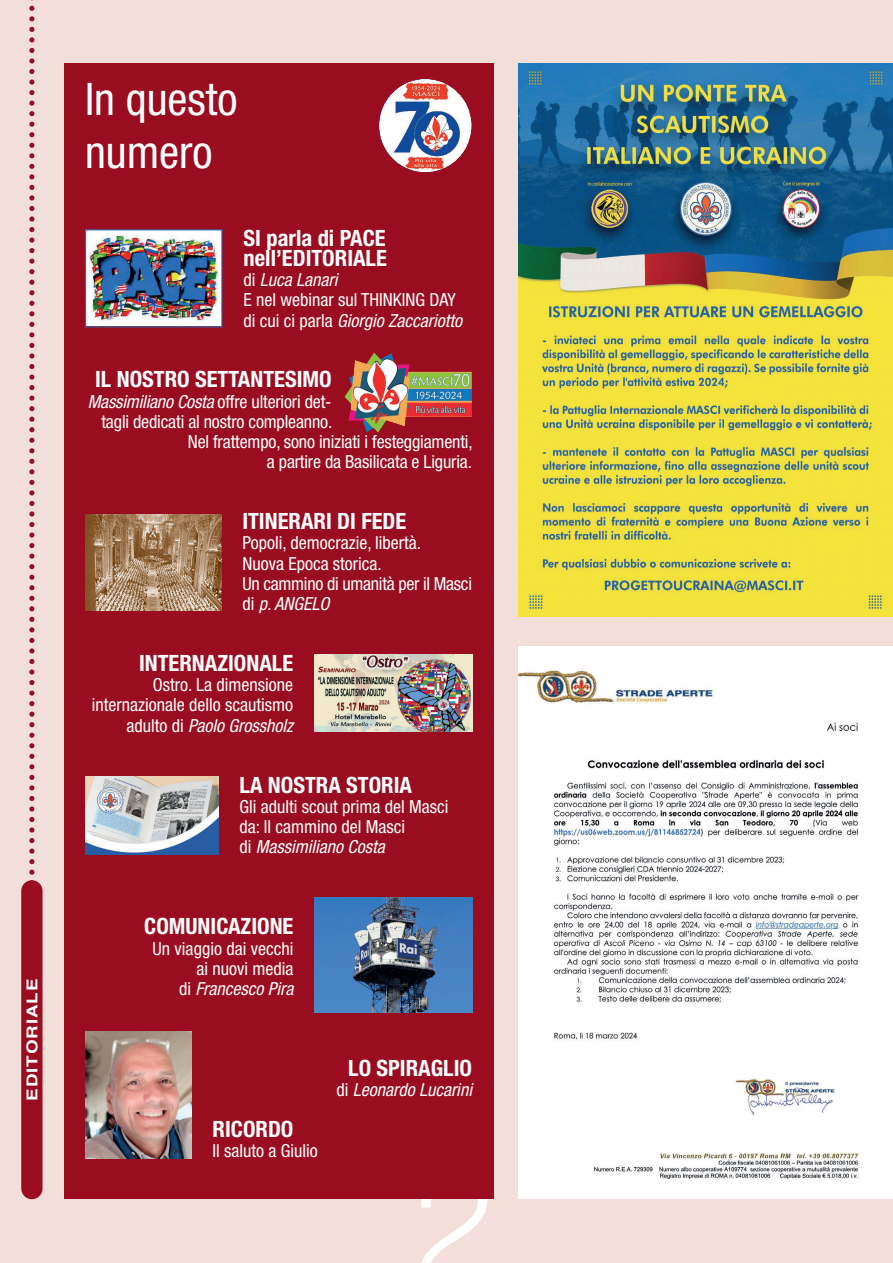
<style>
.page{position:relative;width:893px;height:1263px;background:#f2dfd9}
.page>*{position:absolute;margin:0;border:0;box-sizing:border-box;transform-origin:0 0}
.t1{font:condensed 45px/52.5px "Helvetica Neue";color:#fff}
.t2{font:700 condensed 22.5px/20.2px "Helvetica Neue";color:#fff}
.t3{font:condensed 18px/20.2px "Helvetica Neue";color:#fff}
.t4{font:italic condensed 18px "Helvetica Neue";color:#fff}
.t5{font:700 15px "Helvetica";letter-spacing:.05em;color:#fff;scale:1.25 1}
.s1{font-style:italic}
.s2{font-style:normal}
</style>
<div class="page">
<div style="left:64px;top:64px;width:429px;height:1135px;background:#9a0d20"></div>
<svg style="left:29px;top:0;width:6px;height:880px"></svg>
<div style="left:21px;top:880px;width:22px;height:319px;background:#9a0d20;border-radius:11px"></div>
<img style="left:519px;top:64px;width:374px;height:553px">
<div style="left:519px;top:646px;width:374px;height:553px;background:#fff"></div>
<img style="left:519px;top:670px;width:340px;height:510px">
<img style="left:399px;top:79px;width:73px;height:93px">
<img style="left:374px;top:353px;width:19px;height:10px">
<div style="left:86px;top:230px;width:135px;height:96px;background:#fff"></div>
<img style="left:89px;top:235px;width:129px;height:86px">
<div style="left:85px;top:229px;width:137px;height:98px;border:1px solid #2d6eb7"></div>
<img style="left:315px;top:897px;width:157px;height:115px">
<img style="left:85px;top:777px;width:133px;height:78px">
<img style="left:85px;top:1031px;width:106px;height:128px">
<img style="left:314px;top:655px;width:158px;height:76px">
<img style="left:85px;top:514px;width:136px;height:96px">
<p class="t5" style="left:24px;top:1100px;width:99px;rotate:-90deg">EDITORIALE</p>
<h1 class="t1" style="left:85px;top:77px;width:154px">In questo numero</h1>
<p class="t2" style="left:244px;top:230px;width:145px">SI parla di PACE nell’EDITORIALE</p>
<p class="t3" style="left:244px;top:271px;width:223px">d i <span class="s1">Luca Lanari<br></span>E nel webinar sul THINKING DAY d i c u i c i p a r l a <span class="s1">Giorgio Zaccariotto</span></p>
<p class="t2" style="left:95px;top:371px;width:238px">IL NOSTRO SETTANTESIMO</p>
<p class="t3" style="left:88px;top:393px;width:245px"><span class="s1">Massimiliano Costa</span> offre ulteriori det-</p>
<p class="t3" style="left:101px;top:413px;width:232px">tagli dedicati al nostro compleanno.</p>
<p class="t3" style="left:188px;top:433px;width:286px">Nel frattempo, sono iniziati i festeggiamenti,</p>
<p class="t3" style="left:267px;top:454px;width:207px">a partire da Basilicata e Liguria.</p>
<p class="t2" style="left:242px;top:513px;width:165px">ITINERARI DI FEDE</p>
<p class="t3" style="left:242px;top:535px;width:231px">Popoli, democrazie, libertà.<br>Nuova Epoca storica.<br>Un cammino di umanità per il Masci d i <span class="s1">p.ANGELO</span></p>
<p class="t2" style="left:139px;top:655px;width:156px">INTERNAZIONALE</p>
<p class="t3" style="left:92px;top:676px;width:206px;text-align:right">Ostro. La dimensione internazionale dello scautismo a d u l t o d i <span class="s1">Paolo Grossholz</span></p>
<p class="t2" style="left:240px;top:776px;width:174px">LA NOSTRA STORIA</p>
<p class="t3" style="left:240px;top:798px;width:210px">Gli adulti scout prima del Masci da: Il cammino del Masci<br>d i <span class="s1">Massimiliano Costa</span></p>
<p class="t2" style="left:144px;top:918px;width:151px">COMUNICAZIONE</p>
<p class="t3" style="left:153px;top:940px;width:146px;text-align:right">Un viaggio dai vecchi ai nuovi media<br>d i <span class="s1">Francesco Pira</span></p>
<p class="t2" style="left:213px;top:1121px;width:82px">RICORDO</p>
<p class="t3" style="left:213px;top:1142px;width:107px">Il saluto a Giulio</p>
<p class="t2" style="left:348px;top:1060px;width:125px">LO SPIRAGLIO</p>
<p class="t4" style="left:336px;top:1083px;width:141px"><span class="s2">d i</span> Leonardo Lucarini</p>
</div>
